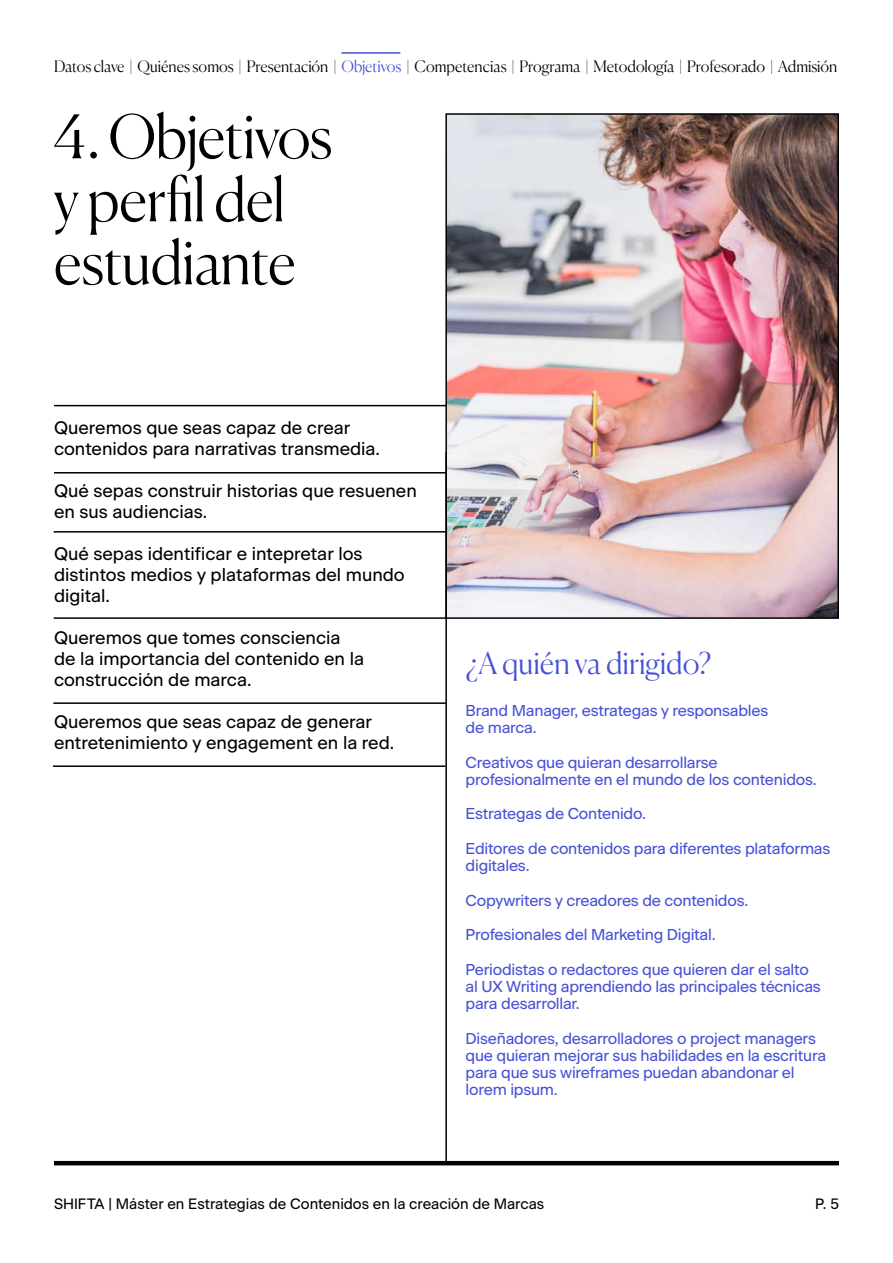
<style>
.page{position:relative;width:893px;height:1263px;background:#fff}
.page>*{position:absolute;margin:0;border:0;box-sizing:border-box;transform-origin:0 0}
.t1{font:300 60px/63px "Canela";letter-spacing:-.015em;color:#000}
.t2{font:300 30px "Canela";letter-spacing:-.005em;color:#4751d5}
.t3{font:18px/21px "Beausite Classic";color:#000}
.t4{font:15.75px/17.2px "Beausite Classic";letter-spacing:-.015em;color:#4751d5}
.t5{font:300 15.75px "Canela";letter-spacing:-.005em;color:#000}
.t6{font:15px "Beausite Classic";color:#000}
.s1{color:#4751d5}
</style>
<div class="page">
<img style="left:448px;top:116px;width:388px;height:500px">
<div style="left:445px;top:113px;width:394px;height:506px;border:2px solid #000"></div>
<hr style="left:54px;top:405px;width:392px;height:1px;background:#000">
<hr style="left:445px;top:452px;width:2px;height:711px;background:#000">
<hr style="left:54px;top:1161px;width:785px;height:4px;background:#000">
<hr style="left:54px;top:472px;width:392px;height:1px;background:#000">
<hr style="left:54px;top:531px;width:392px;height:2px;background:#000">
<hr style="left:341px;top:52px;width:59px;height:2px;background:#4751d5">
<hr style="left:54px;top:617px;width:392px;height:2px;background:#000">
<hr style="left:53px;top:702px;width:393px;height:2px;background:#000">
<hr style="left:53px;top:765px;width:392px;height:2px;background:#000">
<p class="t5" style="left:54px;top:53px;width:785px">Datos clave | Quiénes somos | Presentación | <span class="s1">Objetivos</span> | Competencias | Programa | Metodología | Profesorado | Admisión</p>
<h1 class="t1" style="left:54px;top:100px;width:280px">4. Objetivos y perfil del estudiante</h1>
<p class="t3" style="left:54px;top:416px;width:328px">Queremos que seas capaz de crear contenidos para narrativas transmedia.</p>
<p class="t3" style="left:54px;top:479px;width:364px">Qué sepas construir historias que resuenen en sus audiencias.</p>
<p class="t3" style="left:54px;top:542px;width:352px">Qué sepas identificar e intepretar los distintos medios y plataformas del mundo digital.</p>
<p class="t3" style="left:54px;top:626px;width:312px">Queremos que tomes consciencia de la importancia del contenido en la construcción de marca.</p>
<p class="t3" style="left:54px;top:710px;width:342px">Queremos que seas capaz de generar entretenimiento y engagement en la red.</p>
<h2 class="t2" style="left:466px;top:640px;width:247px">¿A quién va dirigido?</h2>
<p class="t4" style="left:466px;top:700px;width:304px">Brand Manager, estrategas y responsables de marca.</p>
<p class="t4" style="left:466px;top:752px;width:353px">Creativos que quieran desarrollarse profesionalmente en el mundo de los contenidos.</p>
<p class="t4" style="left:466px;top:795px;width:366px;line-height:34.5px">Estrategas de Contenido.<br>Editores de contenidos para diferentes plataformas</p>
<p class="t4" style="left:466px;top:847px;width:345px;line-height:34.5px">digitales.<br>Copywriters y creadores de contenidos.<br>Profesionales del Marketing Digital.<br>Periodistas o redactores que quieren dar el salto</p>
<p class="t4" style="left:466px;top:976px;width:357px">al UX Writing aprendiendo las principales técnicas para desarrollar.</p>
<p class="t4" style="left:466px;top:1028px;width:362px">Diseñadores, desarrolladores o project managers que quieran mejorar sus habilidades en la escritura para que sus wireframes puedan abandonar el lorem ipsum.</p>
<p class="t6" style="left:54px;top:1193px;width:492px">SHIFTA | Máster en Estrategias de Contenidos en la creación de Marcas</p>
<p class="t6" style="left:815px;top:1193px;width:25px">P. 5</p>
</div>
